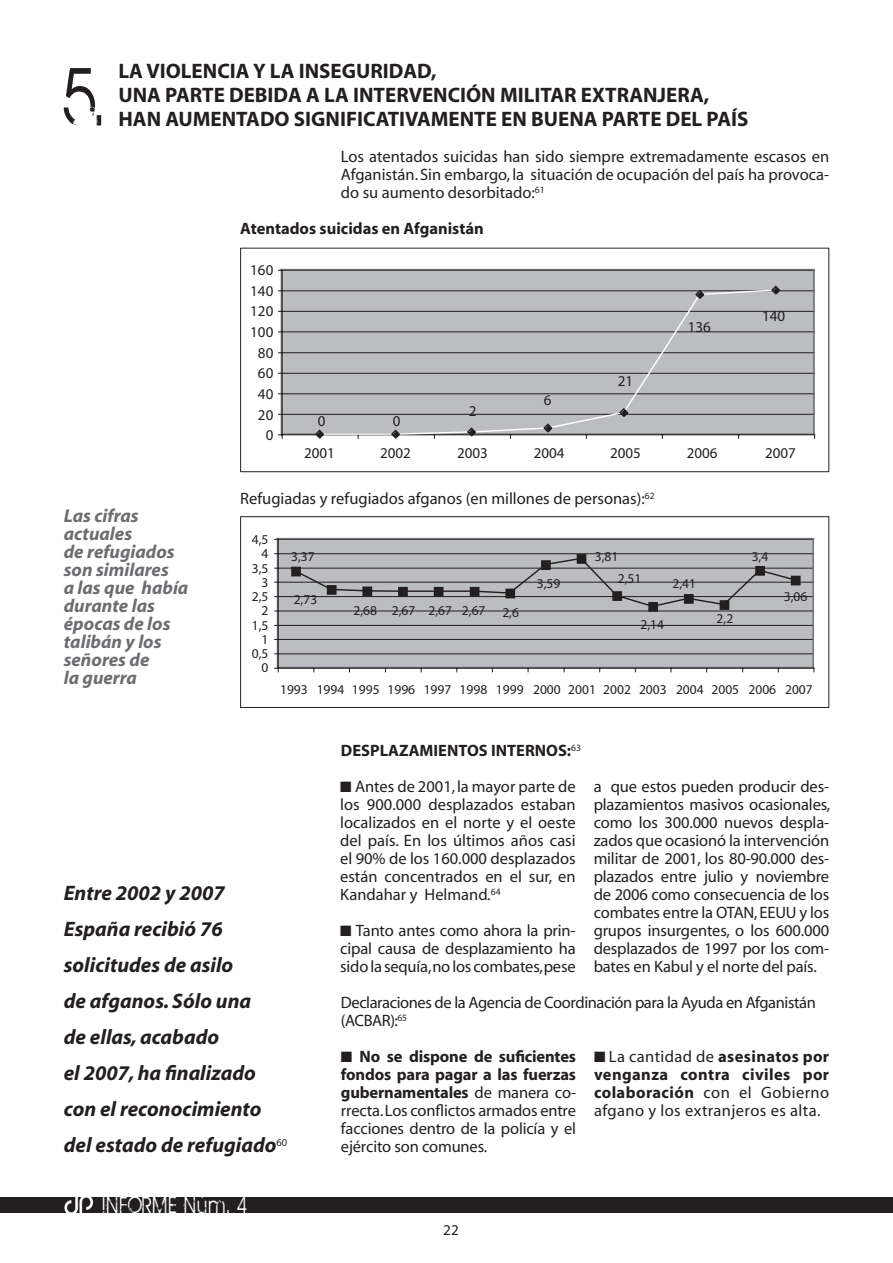
<style>
.page{position:relative;width:893px;height:1263px;background:#fff}
.page>*{position:absolute;margin:0;border:0;box-sizing:border-box;transform-origin:0 0}
.t1{font:88.5px "BIRTHOFAHERO";color:#231f20;scale:.81 1}
.t2{font:25.2px "BIRTHOFAHERO";letter-spacing:.1em;color:#fff;scale:.83 1}
.t3{font:italic 700 21px/36px "Myriad";color:#231f20}
.t4{font:700 21px/24px "Myriad";color:#231f20}
.t5{font:italic 700 18.75px/18px "Myriad";color:#6c6d70}
.t6{font:16.5px/18px "Myriad";letter-spacing:-.01em;color:#231f20;text-align:justify}
.t7{font:700 16.5px "Myriad";color:#231f20}
.t8{font:15px/20.7px "Myriad";color:#231f20;text-align:right}
.t9{font:13.5px/14.2px "Myriad";color:#231f20;text-align:right}
.t10{font:9.6px "Myriad";color:#231f20}
.s1{font-weight:700;font-size:16.5px}
.s2{font-weight:700}
</style>
<div class="page">
<div style="left:0;top:1196px;width:893px;height:16px;background:#231f20"></div>
<img style="left:64px;top:1196px;width:30px;height:17px">
<div style="left:282px;top:270px;width:533px;height:165px;background:#bcbdc0"></div>
<hr style="left:282px;top:414px;width:533px;height:1px;background:#231f20">
<hr style="left:282px;top:393px;width:533px;height:1px;background:#231f20">
<hr style="left:282px;top:373px;width:533px;height:1px;background:#231f20">
<hr style="left:282px;top:352px;width:533px;height:1px;background:#231f20">
<hr style="left:282px;top:332px;width:533px;height:1px;background:#231f20">
<hr style="left:282px;top:311px;width:533px;height:1px;background:#231f20">
<hr style="left:282px;top:291px;width:533px;height:1px;background:#231f20">
<hr style="left:282px;top:270px;width:1px;height:165px;background:#231f20">
<hr style="left:282px;top:435px;width:533px;height:1px;background:#231f20">
<svg style="left:318px;top:289px;width:459px;height:147px"></svg>
<svg style="left:314px;top:428px;width:11px;height:10px"></svg>
<svg style="left:390px;top:428px;width:11px;height:10px"></svg>
<svg style="left:466px;top:426px;width:11px;height:11px"></svg>
<svg style="left:542px;top:422px;width:11px;height:12px"></svg>
<svg style="left:618px;top:407px;width:11px;height:11px"></svg>
<svg style="left:694px;top:289px;width:11px;height:11px"></svg>
<svg style="left:770px;top:285px;width:11px;height:11px"></svg>
<div style="left:240px;top:248px;width:589px;height:224px;border:1px solid #231f20"></div>
<div style="left:240px;top:516px;width:589px;height:192px;border:1px solid #231f20"></div>
<div style="left:278px;top:539px;width:536px;height:129px;background:#bcbdc0"></div>
<hr style="left:278px;top:654px;width:536px;height:1px;background:#231f20">
<hr style="left:278px;top:639px;width:536px;height:1px;background:#231f20">
<hr style="left:278px;top:625px;width:536px;height:1px;background:#231f20">
<hr style="left:278px;top:611px;width:536px;height:1px;background:#231f20">
<hr style="left:278px;top:596px;width:536px;height:1px;background:#231f20">
<hr style="left:278px;top:582px;width:536px;height:1px;background:#231f20">
<hr style="left:278px;top:568px;width:536px;height:1px;background:#231f20">
<hr style="left:278px;top:553px;width:536px;height:1px;background:#231f20">
<div style="left:277px;top:538px;width:537px;height:130px;border:1px solid #6c6d70"></div>
<hr style="left:278px;top:539px;width:1px;height:129px;background:#231f20">
<hr style="left:278px;top:668px;width:536px;height:1px;background:#231f20">
<svg style="left:294px;top:557px;width:503px;height:51px"></svg>
<div style="left:292px;top:568px;width:8px;height:7px;background:#231f20"></div>
<div style="left:291px;top:567px;width:10px;height:9px;border:1px solid #231f20"></div>
<div style="left:328px;top:586px;width:7px;height:8px;background:#231f20"></div>
<div style="left:327px;top:585px;width:10px;height:10px;border:1px solid #231f20"></div>
<div style="left:364px;top:588px;width:7px;height:7px;background:#231f20"></div>
<div style="left:362px;top:586px;width:10px;height:10px;border:1px solid #231f20"></div>
<div style="left:399px;top:588px;width:8px;height:7px;background:#231f20"></div>
<div style="left:398px;top:587px;width:10px;height:10px;border:1px solid #231f20"></div>
<div style="left:435px;top:588px;width:7px;height:7px;background:#231f20"></div>
<div style="left:434px;top:587px;width:9px;height:10px;border:1px solid #231f20"></div>
<div style="left:471px;top:588px;width:7px;height:7px;background:#231f20"></div>
<div style="left:470px;top:587px;width:9px;height:10px;border:1px solid #231f20"></div>
<div style="left:506px;top:590px;width:8px;height:7px;background:#231f20"></div>
<div style="left:505px;top:589px;width:10px;height:9px;border:1px solid #231f20"></div>
<div style="left:542px;top:561px;width:8px;height:8px;background:#231f20"></div>
<div style="left:541px;top:560px;width:10px;height:10px;border:1px solid #231f20"></div>
<div style="left:578px;top:555px;width:7px;height:8px;background:#231f20"></div>
<div style="left:577px;top:554px;width:9px;height:10px;border:1px solid #231f20"></div>
<div style="left:613px;top:592px;width:8px;height:8px;background:#231f20"></div>
<div style="left:612px;top:591px;width:10px;height:10px;border:1px solid #231f20"></div>
<div style="left:649px;top:603px;width:8px;height:8px;background:#231f20"></div>
<div style="left:648px;top:602px;width:10px;height:10px;border:1px solid #231f20"></div>
<div style="left:685px;top:595px;width:8px;height:8px;background:#231f20"></div>
<div style="left:684px;top:594px;width:10px;height:10px;border:1px solid #231f20"></div>
<div style="left:721px;top:601px;width:7px;height:8px;background:#231f20"></div>
<div style="left:720px;top:600px;width:9px;height:10px;border:1px solid #231f20"></div>
<div style="left:756px;top:567px;width:8px;height:8px;background:#231f20"></div>
<div style="left:755px;top:566px;width:10px;height:10px;border:1px solid #231f20"></div>
<div style="left:792px;top:577px;width:7px;height:7px;background:#231f20"></div>
<div style="left:791px;top:576px;width:10px;height:9px;border:1px solid #231f20"></div>
<h1 class="t1" style="left:64px;top:49px;width:50px">5.</h1>
<p class="t4" style="left:118px;top:60px;width:592px">La violencia y la inseguridad,<br>una parte debida a la intervención militar extranjera,</p>
<p class="t4" style="left:118px;top:108px;width:302px">han aumentado significativam</p>
<p class="t4" style="left:449px;top:108px;width:301px">ente en buena parte del país</p>
<p class="t6" style="left:341px;top:148px;width:490px">Los atentados suicidas han sido siempre extremadamente escasos en Afganistán. Sin embargo, la situación de ocupación del país ha provoca&shy;do su aumento desorbitado:<sup>61</sup></p>
<p class="t7" style="left:240px;top:220px;width:245px">Atentados suicidas en Afganistán</p>
<p class="t8" style="left:250px;top:260px;width:25px">160<br>140<br>120<br>100<br>80<br>60<br>40<br>20<br>0</p>
<p class="t8" style="left:304px;top:443px;width:32px">2001</p>
<p class="t8" style="left:380px;top:443px;width:32px">2002</p>
<p class="t8" style="left:457px;top:443px;width:32px">2003</p>
<p class="t8" style="left:534px;top:443px;width:32px">2004</p>
<p class="t8" style="left:610px;top:443px;width:32px">2005</p>
<p class="t8" style="left:687px;top:443px;width:32px">2006</p>
<p class="t8" style="left:765px;top:443px;width:32px">2007</p>
<p class="t8" style="left:762px;top:306px;width:25px">140</p>
<p class="t8" style="left:688px;top:317px;width:25px">136</p>
<p class="t8" style="left:618px;top:371px;width:17px">21</p>
<p class="t8" style="left:544px;top:390px;width:9px">6</p>
<p class="t8" style="left:469px;top:402px;width:9px">2</p>
<p class="t8" style="left:318px;top:411px;width:9px">0</p>
<p class="t8" style="left:393px;top:411px;width:9px">0</p>
<p class="t5" style="left:64px;top:507px;width:126px">Las cifras actuales<br>de refugiados son similares<br>a las que había durante las épocas de los talibán y los señores de<br>la guerra</p>
<p class="t6" style="left:240px;top:490px;width:416px">Refugiadas y refugiados afganos (en millones de personas):<sup>62</sup></p>
<p class="t9" style="left:252px;top:533px;width:18px">4,5<br>4<br>3,5<br>3<br>2,5<br>2<br>1,5<br>1<br>0,5<br>0</p>
<p class="t9" style="left:291px;top:550px;width:25px">3,37</p>
<p class="t9" style="left:294px;top:593px;width:25px">2,73</p>
<p class="t9" style="left:353px;top:604px;width:167px">2,68 2,67 2,67 2,67 2,6</p>
<p class="t9" style="left:537px;top:577px;width:25px">3,59</p>
<p class="t9" style="left:618px;top:546px;width:25px;line-height:21.6px;text-align:left;text-indent:-23px">3,81<br>2,51</p>
<p class="t9" style="left:672px;top:577px;width:25px">2,41</p>
<p class="t9" style="left:640px;top:617px;width:25px">2,14</p>
<p class="t9" style="left:717px;top:612px;width:18px">2,2</p>
<p class="t9" style="left:752px;top:550px;width:18px">3,4</p>
<p class="t9" style="left:784px;top:590px;width:25px">3,06</p>
<p class="t9" style="left:280px;top:683px;width:534px">1993 1994 1995 1996 1997 1998 1999 2000 2001 2002 2003 2004 2005 2006 2007</p>
<p class="t3" style="left:64px;top:876px;width:225px">Entre 2002 y 2007<br>España recibió 76 solicitudes de asilo<br>de afganos. Sólo una<br>de ellas, acabado<br>el 2007, ha finalizado con el reconocimiento del estado de refugiado<sup>60</sup></p>
<h2 class="t2" style="left:102px;top:1191px;width:175px">INFORME Núm. 4</h2>
<p class="t7" style="left:341px;top:742px;width:187px">DESPLAZAMIENTOS INTERNOS</p>
<p class="t10" style="left:567px;top:743px;width:16px"><span class="s1">:</span>63</p>
<p class="t6" style="left:340px;top:778px;width:237px">■ Antes de 2001, la mayor parte de los 900.000 desplazados estaban localizados en el norte y el oeste del país. En los últimos años casi el 90% de los 160.000 desplazados están concentrados en el sur, en Kandahar y Helmand.<sup>64</sup></p>
<p class="t6" style="left:340px;top:922px;width:237px">■ Tanto antes como ahora la prin&shy;cipal causa de desplazamiento ha sido la sequía,no los combates,pese</p>
<p class="t6" style="left:594px;top:778px;width:238px">a que estos pueden producir des&shy;plazamientos masivos ocasionales, como los 300.000 nuevos despla&shy;zados que ocasionó la intervención militar de 2001, los 80-90.000 des&shy;plazados entre julio y noviembre de 2006 como consecuencia de los combates entre la OTAN, EEUU</p>
<p class="t6" style="left:594px;top:904px;width:237px;text-indent:206px">y los grupos insurgentes, o los 600.000 desplazados de 1997 por los com&shy;bates en Kabul y el norte del país.</p>
<p class="t6" style="left:341px;top:994px;width:477px">Declaraciones de la Agencia de Coordinación para la Ayuda en Afganistán (ACBAR):<sup>65</sup></p>
<p class="t6" style="left:341px;top:1048px;width:237px">■ <span class="s2">No se dispone de suficientes fondos para pagar a las fuerzas gubernamentales</span> de manera co&shy;rrecta. Los conflictos armados entre facciones dentro de la policía y el ejército son comunes.</p>
<p class="t6" style="left:594px;top:1048px;width:237px">■ La cantidad de <span class="s2">asesinatos por venganza contra civiles por colaboración</span> con el Gobierno afgano y los extranjeros es alta.</p>
<p class="t8" style="left:443px;top:1221px;width:17px">22</p>
</div>
